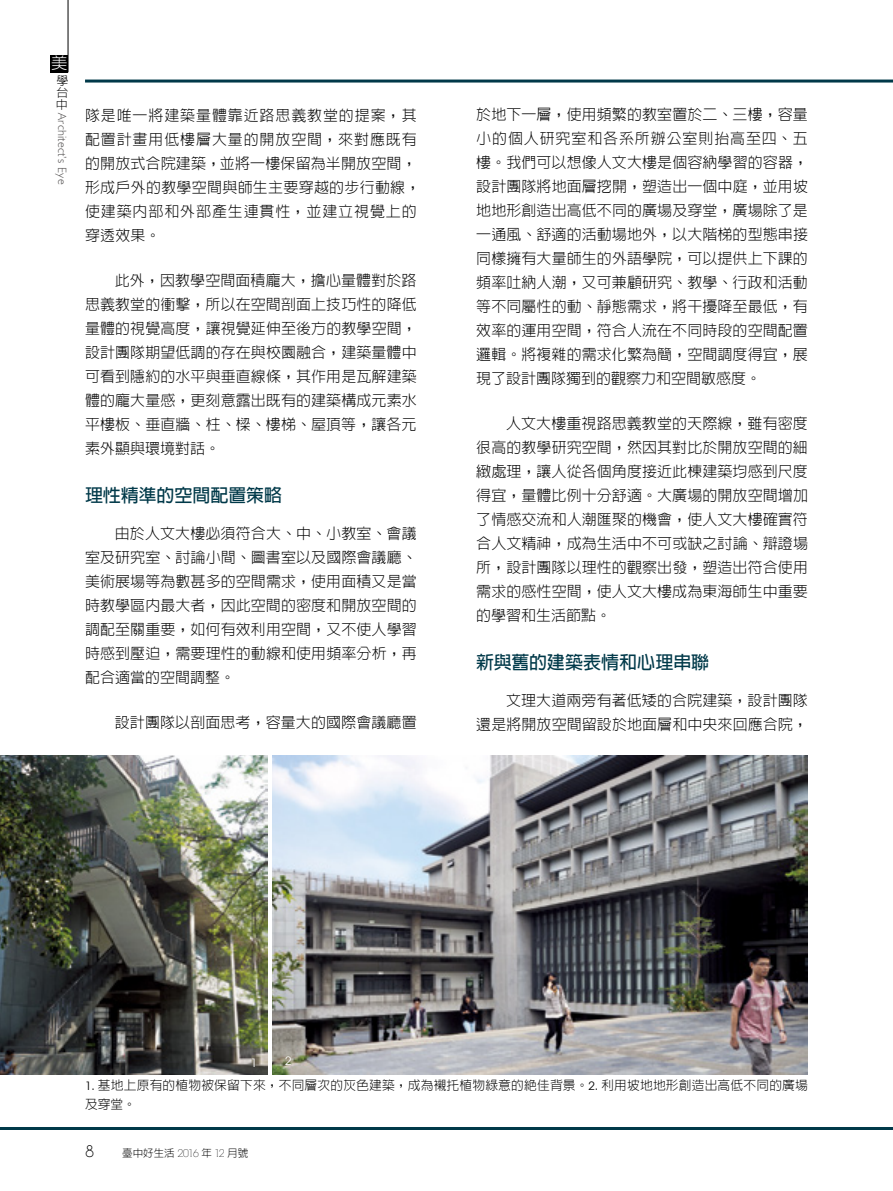
<style>
.page{position:relative;width:893px;height:1191px;background:#fff}
.page>*{position:absolute;margin:0;border:0;box-sizing:border-box;transform-origin:0 0}
.t1{font:700 18px "AR Hei B5";letter-spacing:-.005em;color:#003949}
.t2{font:300 16.5px "AR Hei B5";color:#fff}
.t3{font:300 15px/24px "AR Hei B5";letter-spacing:.005em;color:#000;text-align:justify}
.t4{font:300 15px/24px "AR Hei B5";letter-spacing:.06em;color:#000}
.t5{font:15px "Caviar Dreams";color:#000}
.t6{font:300 12.75px/18px "AR Hei B5";letter-spacing:.015em;color:#000}
.t7{font:300 12px "Humanist 521 BT";letter-spacing:.025em;color:#595757}
.t8{font:300 12px/12px "AR Hei B5";color:#000;text-align:justify}
.t9{font:11.4px "Avant Garde";color:#fff}
.t10{font:300 10.5px "AR Hei B5";color:#000}
.s1{font-family:"Avant Garde";font-weight:400;font-size:11.4px}
.s2{font-family:"Avant Garde";font-weight:400;font-size:12.15px}
.s3{font-family:"RNS Camelia";font-weight:400}
</style>
<div class="page">
<div style="left:51px;top:55px;width:17px;height:17px;background:#000"></div>
<hr style="left:68px;top:0;width:1px;height:72px;background:#000">
<img style="left:0;top:755px;width:267px;height:319px">
<hr style="left:0;top:1127px;width:893px;height:3px;background:#003949">
<hr style="left:85px;top:80px;width:808px;height:3px;background:#003949">
<img style="left:272px;top:755px;width:536px;height:319px">
<p class="t2" style="left:51px;top:55px;width:18px">美</p>
<p class="t8" style="left:56px;top:74px;width:14px">學台中</p>
<p class="t7" style="left:70px;top:113px;width:73px;rotate:90deg">Architect’s Eye</p>
<p class="t4" style="left:85px;top:103px;width:337px">隊是唯一將建築量體靠近路思義教堂的提案，其配置計畫用低樓層大量的開放空間，來對應既有的開放式合院建築，並將一樓保留為半開放空間，形成戶外的教學空間與師生主要穿越的步行動線，使建築內部和外部產生連貫性，並建立視覺上的穿透效果。</p>
<p class="t3" style="left:85px;top:268px;width:333px;text-indent:30px">此外，因教學空間面積龐大，擔心量體對於路思義教堂的衝擊，所以在空間剖面上技巧性的降低量體的視覺高度，讓視覺延伸至後方的教學空間，設計團隊期望低調的存在與校園融合，建築量體中可看到隱約的水平與垂直線條，其作用是瓦解建築體的龐大量感，更刻意露出既有的建築構成元素水平樓板、垂直牆、柱、樑、樓梯、屋頂等，讓各元素外顯與環境對話。</p>
<p class="t1" style="left:85px;top:486px;width:199px">理性精準的空間配置策略</p>
<p class="t3" style="left:85px;top:521px;width:333px;text-indent:30px">由於人文大樓必須符合大、中、小教室、會議室及研究室、討論小間、圖書室以及國際會議廳、美術展場等為數甚多的空間需求，使用面積又是當時教學區內最大者，因此空間的密度和開放空間的調配至關重要，如何有效利用空間，又不使人學習時感到壓迫，需要理性的動線和使用頻率分析，再配合適當的空間調整。</p>
<p class="t3" style="left:115px;top:710px;width:303px">設計團隊以剖面思考，容量大的國際會議廳置</p>
<p class="t3" style="left:476px;top:102px;width:333px">於地下一層，使用頻繁的教室置於二、三樓，容量小的個人研究室和各系所辦公室則抬高至四、五樓。我們可以想像人文大樓是個容納學習的容器，設計團隊將地面層挖開，塑造出一個中庭，並用坡地地形創造出高低不同的廣場及穿堂，廣場除了是一通風、舒適的活動場地外，以大階梯的型態串接同樣擁有大量師生的外語學院，可以提供上下課的頻率吐納人潮，又可兼顧研究、教學、行政和活動等不同屬性的動、靜態需求，將干擾降至最低，有效率的運用空間，符合人流在不同時段的空間配置邏輯。將複雜的需求化繁為簡，空間調度得宜，展現了設計團隊獨到的觀察力和空間敏感度。</p>
<p class="t3" style="left:476px;top:411px;width:333px;text-indent:30px">人文大樓重視路思義教堂的天際線，雖有密度很高的教學研究空間，然因其對比於開放空間的細緻處理，讓人從各個角度接近此棟建築均感到尺度得宜，量體比例十分舒適。大廣場的開放空間增加了情感交流和人潮匯聚的機會，使人文大樓確實符合人文精神，成為生活中不可或缺之討論、辯證場所，設計團隊以理性的觀察出發，塑造出符合使用需求的感性空間，使人文大樓成為東海師生中重要的學習和生活節點。</p>
<p class="t1" style="left:476px;top:653px;width:234px">新與舊的建築表情和心理串聯</p>
<p class="t3" style="left:476px;top:688px;width:333px;text-align:right">文理大道兩旁有著低矮的合院建築，設計團隊<br>還是將開放空間留設於地面層和中央來回應合院，</p>
<p class="t9" style="left:251px;top:1055px;width:8px">1</p>
<p class="t9" style="left:285px;top:1054px;width:8px">2</p>
<p class="t6" style="left:85px;top:1076px;width:724px"><span class="s1">1</span><span class="s2">.</span> 基地上原有的植物被保留下來，不同層次的灰色建築，成為襯托植物綠意的絕佳背景。<span class="s1">2</span><span class="s2">.</span> 利用坡地地形創造出高低不同的廣場及穿堂。</p>
<p class="t5" style="left:85px;top:1143px;width:11px">8</p>
<p class="t10" style="left:122px;top:1147px;width:128px">臺中好生活 <span class="s3">2016</span> 年 <span class="s3">12</span> 月號</p>
</div>
